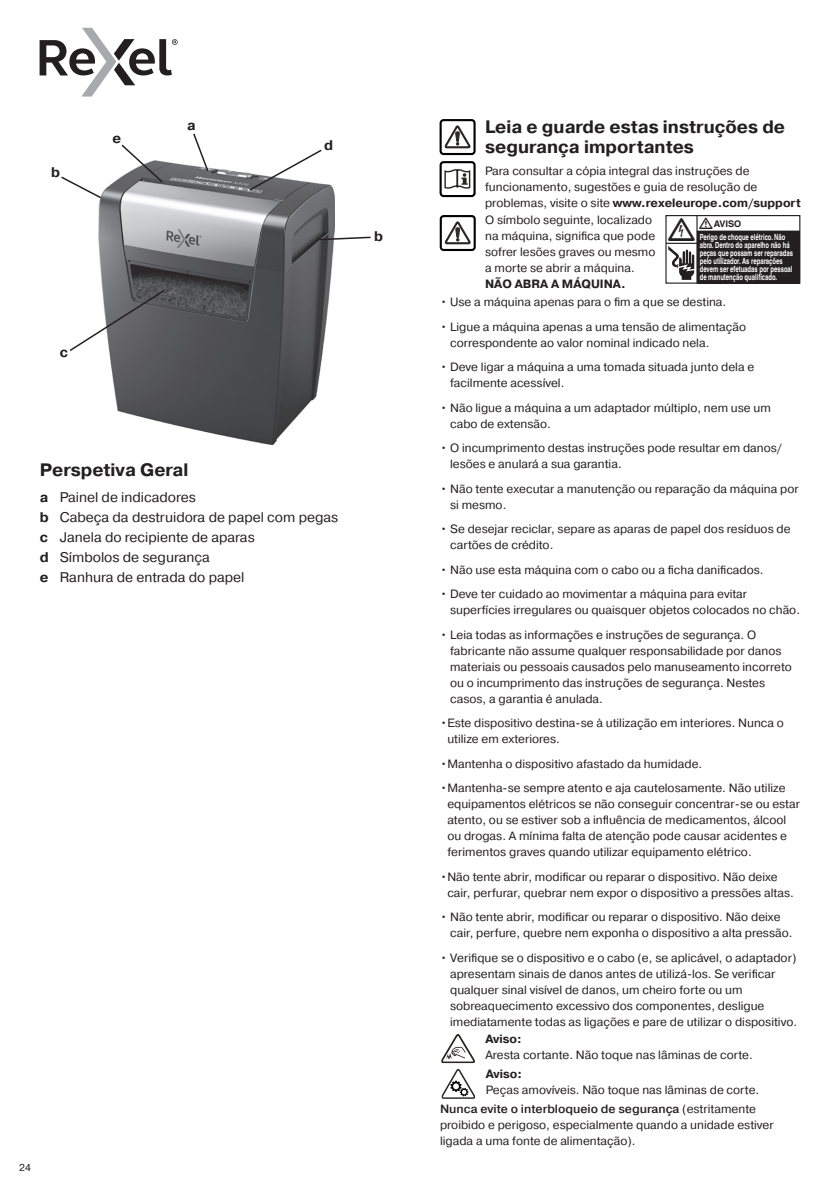
<style>
.page{position:relative;width:840px;height:1191px;background:#fff}
.page>*{position:absolute;margin:0;border:0;box-sizing:border-box;transform-origin:0 0}
.t1{font:700 18px/20px "Pragmatica";color:#231f20}
.t2{font:14px/20px "Pragmatica";color:#231f20}
.t3{font:700 14px "Pragmatica";color:#231f20}
.t4{font:12px/16px "Pragmatica";color:#231f20}
.t5{font:700 12px "Pragmatica";color:#231f20}
.t6{font:10px "Pragmatica";color:#231f20}
.t7{font:700 9.2px "Helvetica Linotype";color:#231f20}
.t8{font:700 8.4px/8px "Helvetica Linotype";color:#fff;scale:.69 1}
.s1{font-weight:700}
.s2{font-weight:500}
</style>
<div class="page">
<svg style="left:40px;top:28px;width:137px;height:69px"></svg>
<div style="left:439px;top:119px;width:36px;height:36px;border:2px solid #000;border-radius:3px"></div>
<svg style="left:444px;top:126px;width:25px;height:23px"></svg>
<svg style="left:444px;top:169px;width:27px;height:20px"></svg>
<div style="left:439px;top:161px;width:36px;height:36px;border:2px solid #000;border-radius:3px"></div>
<img style="left:98px;top:161px;width:236px;height:284px">
<svg style="left:247px;top:149px;width:76px;height:43px"></svg>
<svg style="left:192px;top:133px;width:17px;height:40px"></svg>
<svg style="left:120px;top:144px;width:44px;height:40px"></svg>
<svg style="left:61px;top:175px;width:42px;height:25px"></svg>
<svg style="left:318px;top:236px;width:53px;height:5px"></svg>
<svg style="left:69px;top:288px;width:97px;height:64px"></svg>
<svg style="left:441px;top:1034px;width:33px;height:29px"></svg>
<svg style="left:441px;top:1069px;width:33px;height:29px"></svg>
<div style="left:439px;top:215px;width:36px;height:36px;border:2px solid #000;border-radius:3px"></div>
<svg style="left:444px;top:222px;width:25px;height:23px"></svg>
<div style="left:696px;top:231px;width:103px;height:52px;background:#231f20"></div>
<div style="left:665px;top:215px;width:135px;height:69px;border:1px solid #231f20"></div>
<hr style="left:696px;top:215px;width:1px;height:68px;background:#231f20">
<hr style="left:665px;top:243px;width:32px;height:1px;background:#231f20">
<hr style="left:696px;top:231px;width:103px;height:1px;background:#231f20">
<svg style="left:667px;top:217px;width:45px;height:63px"></svg>
<p class="t3" style="left:51px;top:163px;width:10px">b</p>
<p class="t3" style="left:113px;top:129px;width:10px">e</p>
<p class="t3" style="left:187px;top:116px;width:10px">a</p>
<p class="t3" style="left:324px;top:136px;width:10px">d</p>
<p class="t3" style="left:374px;top:227px;width:10px">b</p>
<p class="t3" style="left:60px;top:343px;width:10px">c</p>
<h1 class="t1" style="left:40px;top:460px;width:150px">Perspetiva Geral</h1>
<p class="t2" style="left:40px;top:487px;width:300px"><span class="s1">a</span> Painel de indicadores<br><span class="s1">b</span> Cabeça da destruidora de papel com pegas <span class="s1">c</span> Janela do recipiente de aparas<br><span class="s1">d</span> Símbolos de segurança<br><span class="s1">e</span> Ranhura de entrada do papel</p>
<p class="t6" style="left:19px;top:1161px;width:13px">24</p>
<h1 class="t1" style="left:485px;top:117px;width:301px">Leia e guarde estas instruções de segurança importantes</h1>
<p class="t4" style="left:485px;top:163px;width:317px">Para consultar a cópia integral das instruções de funcionamento, sugestões e guia de resolução de problemas, visite o site <span class="s1">www.rexeleurope.com/support</span></p>
<p class="t4" style="left:485px;top:212px;width:172px">O símbolo seguinte, localizado na máquina, significa que pode sofrer lesões graves ou mesmo a morte se abrir a máquina.</p>
<p class="t5" style="left:485px;top:276px;width:142px">NÃO ABRA A MÁQUINA.</p>
<p class="t7" style="left:713px;top:218px;width:29px">AVISO</p>
<p class="t8" style="left:699px;top:233px;width:137px">Perigo de choque elétrico. Não abra. Dentro do aparelho não há peças que possam ser reparadas pelo utilizador. As reparações devem ser efetuadas por pessoal de manutenção qualificado.</p>
<p class="t4" style="left:440px;top:294px;width:287px">• Use a máquina apenas para o fim a que se destina.</p>
<p class="t4" style="left:450px;top:319px;width:297px;text-indent:-10px">• Ligue a máquina apenas a uma tensão de alimentação correspondente ao valor nominal indicado nela.</p>
<p class="t4" style="left:450px;top:359px;width:305px;text-indent:-10px">• Deve ligar a máquina a uma tomada situada junto dela e facilmente acessível.</p>
<p class="t4" style="left:450px;top:400px;width:322px;text-indent:-10px">• Não ligue a máquina a um adaptador múltiplo, nem use um cabo de extensão.</p>
<p class="t4" style="left:450px;top:440px;width:333px;text-indent:-10px">• O incumprimento destas instruções pode resultar em danos/ lesões e anulará a sua garantia.</p>
<p class="t4" style="left:450px;top:481px;width:350px;text-indent:-10px">• Não tente executar a manutenção ou reparação da máquina por si mesmo.</p>
<p class="t4" style="left:450px;top:521px;width:342px;text-indent:-10px">• Se desejar reciclar, separe as aparas de papel dos resíduos de cartões de crédito.</p>
<p class="t4" style="left:440px;top:562px;width:325px">• Não use esta máquina com o cabo ou a ficha danificados.</p>
<p class="t4" style="left:450px;top:586px;width:351px;text-indent:-10px">• Deve ter cuidado ao movimentar a máquina para evitar superfícies irregulares ou quaisquer objetos colocados no chão.</p>
<p class="t4" style="left:450px;top:627px;width:343px;text-indent:-10px">• Leia todas as informações e instruções de segurança. O fabricante não assume qualquer responsabilidade por danos materiais ou pessoais causados pelo manuseamento incorreto ou o incumprimento das instruções de segurança. Nestes casos, a garantia é anulada.</p>
<p class="t4" style="left:447px;top:715px;width:338px;text-indent:-7px">•Este dispositivo destina-se à utilização em interiores. Nunca o utilize em exteriores.</p>
<p class="t4" style="left:440px;top:756px;width:263px">•Mantenha o dispositivo afastado da humidade.</p>
<p class="t4" style="left:447px;top:780px;width:354px;text-indent:-7px">•Mantenha-se sempre atento e aja cautelosamente. Não utilize equipamentos elétricos se não conseguir concentrar-se ou estar atento, ou se estiver sob a influência de medicamentos, álcool ou drogas. A mínima falta de atenção pode causar acidentes e ferimentos graves quando utilizar equipamento elétrico.</p>
<p class="t4" style="left:447px;top:869px;width:348px;text-indent:-7px">•Não tente abrir, modificar ou reparar o dispositivo. Não deixe cair, perfurar, quebrar nem expor o dispositivo a pressões altas.</p>
<p class="t4" style="left:450px;top:909px;width:343px;text-indent:-10px">• Não tente abrir, modificar ou reparar o dispositivo. Não deixe cair, perfure, quebre nem exponha o dispositivo a alta pressão.</p>
<p class="t4" style="left:450px;top:950px;width:348px;text-indent:-10px">• Verifique se o dispositivo e o cabo (e, se aplicável, o adaptador) apresentam sinais de danos antes de utilizá-los. Se verificar qualquer sinal visível de danos, um cheiro forte ou um sobreaquecimento excessivo dos componentes, desligue imediatamente todas as ligações e pare de utilizar o dispositivo.</p>
<p class="t5" style="left:485px;top:1031px;width:38px">Aviso:</p>
<p class="t4" style="left:485px;top:1047px;width:269px">Aresta cortante. Não toque nas lâminas de corte.</p>
<p class="t5" style="left:485px;top:1066px;width:38px">Aviso:</p>
<p class="t4" style="left:485px;top:1082px;width:275px">Peças amovíveis. Não toque nas lâminas de corte.</p>
<p class="t4" style="left:440px;top:1101px;width:335px"><span class="s2">Nunca evite o interbloqueio de segurança</span> (estritamente proibido e perigoso, especialmente quando a unidade estiver ligada a uma fonte de alimentação).</p>
</div>
